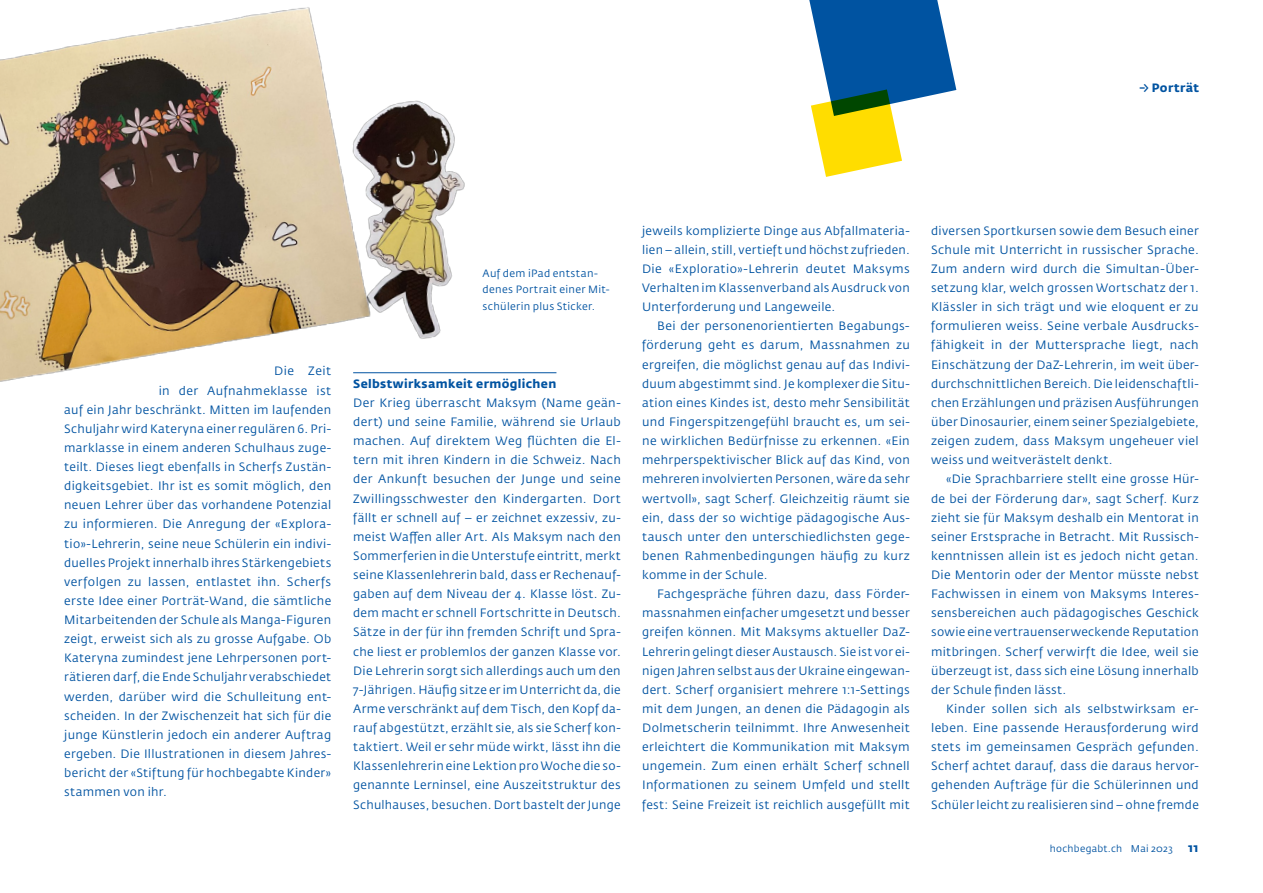
<style>
.page{position:relative;width:1263px;height:893px;background:#fff}
.page>*{position:absolute;margin:0;border:0;box-sizing:border-box;transform-origin:0 0}
.t1{font:12px/19.2px "Fedra Sans Pro";letter-spacing:.03em;color:#0053a1;text-align:justify}
.t2{font:700 12px "Fedra Sans Pro";letter-spacing:.03em;color:#0053a1}
.t3{font:10.5px/16.5px "Fedra Sans Pro";letter-spacing:.03em;color:#0053a1}
.t4{font:9.75px "Fedra Sans Pro";letter-spacing:.025em;color:#0053a1}
</style>
<div class="page">
<hr style="left:353px;top:372px;width:203px;height:1px;background:#0053a1">
<svg style="left:809px;top:0;width:147px;height:177px"></svg>
<img style="left:0;top:7px;width:522px;height:375px">
<p class="t2" style="left:1152px;top:81px;width:49px">Porträt</p>
<p class="t1" style="left:274px;top:362px;width:59px">Die Zeit</p>
<p class="t1" style="left:159px;top:381px;width:174px">in der Aufnahmeklasse ist</p>
<p class="t1" style="left:64px;top:400px;width:268px">auf ein Jahr beschränkt. Mitten im laufenden</p>
<p class="t1" style="left:64px;top:419px;width:269px">Schuljahr wird Kateryna einer regulären 6. Pri-</p>
<p class="t1" style="left:64px;top:438px;width:268px">marklasse in einem anderen Schulhaus zuge-</p>
<p class="t1" style="left:64px;top:457px;width:268px">teilt. Dieses liegt ebenfalls in Scherfs Zustän-</p>
<p class="t1" style="left:64px;top:476px;width:268px">digkeitsgebiet. Ihr ist es somit möglich, den</p>
<p class="t1" style="left:64px;top:495px;width:269px">neuen Lehrer über das vorhandene Potenzial</p>
<p class="t1" style="left:64px;top:515px;width:269px">zu informieren. Die Anregung der «Explora-</p>
<p class="t1" style="left:64px;top:534px;width:268px">tio»-Lehrerin, seine neue Schülerin ein indivi-</p>
<p class="t1" style="left:64px;top:553px;width:269px">duelles Projekt innerhalb ihres Stärkengebiets</p>
<p class="t1" style="left:64px;top:572px;width:269px">verfolgen zu lassen, entlastet ihn. Scherfs</p>
<p class="t1" style="left:64px;top:591px;width:269px">erste Idee einer Porträt-Wand, die sämtliche</p>
<p class="t1" style="left:64px;top:610px;width:269px">Mitarbeitenden der Schule als Manga-Figuren</p>
<p class="t1" style="left:64px;top:629px;width:268px">zeigt, erweist sich als zu grosse Aufgabe. Ob</p>
<p class="t1" style="left:64px;top:648px;width:268px">Kateryna zumindest jene Lehrpersonen port-</p>
<p class="t1" style="left:64px;top:668px;width:268px">rätieren darf, die Ende Schuljahr verabschiedet</p>
<p class="t1" style="left:64px;top:687px;width:269px">werden, darüber wird die Schulleitung ent-</p>
<p class="t1" style="left:64px;top:706px;width:269px">scheiden. In der Zwischenzeit hat sich für die</p>
<p class="t1" style="left:64px;top:725px;width:269px">junge Künstlerin jedoch ein anderer Auftrag</p>
<p class="t1" style="left:64px;top:744px;width:269px">ergeben. Die Illustrationen in diesem Jahres-</p>
<p class="t1" style="left:64px;top:763px;width:269px">bericht der «Stiftung für hochbegabte Kinder»</p>
<p class="t1" style="left:64px;top:782px;width:104px">stammen von ihr.</p>
<p class="t3" style="left:483px;top:265px;width:128px">Auf dem iPad entstan&shy;denes Portrait einer Mit&shy;schülerin plus Sticker.</p>
<p class="t2" style="left:353px;top:376px;width:205px">Selbstwirksamkeit ermöglichen</p>
<p class="t1" style="left:353px;top:393px;width:269px">Der Krieg überrascht Maksym (Name geän&shy;dert) und seine Familie, während sie Urlaub machen. Auf direktem Weg flüchten die El&shy;tern mit ihren Kindern in die Schweiz. Nach der Ankunft besuchen der Junge und seine Zwillingsschwester den Kindergarten. Dort fällt er schnell auf – er zeichnet exzessiv, zu&shy;meist Waffen aller Art. Als Maksym nach den Sommerferien in die Unterstufe eintritt, merkt seine Klassenlehrerin bald, dass er Rechenauf&shy;gaben auf dem Niveau der 4. Klasse löst. Zu&shy;dem macht er schnell Fortschritte in Deutsch.<br>Sätze in der für ihn fremden Schrift und Spra&shy;che liest er problemlos der ganzen Klasse vor.<br>Die Lehrerin sorgt sich allerdings auch um den 7-Jährigen. Häufig sitze er im Unterricht da, die Arme verschränkt auf dem Tisch, den Kopf da&shy;rauf abgestützt, erzählt sie, als sie Scherf kon&shy;taktiert. Weil er sehr müde wirkt, lässt ihn die Klassenlehrerin eine Lektion pro Woche die so&shy;genannte Lerninsel, eine Auszeitstruktur des Schulhauses, besuchen. Dort bastelt der Junge</p>
<p class="t1" style="left:642px;top:221px;width:269px">jeweils komplizierte Dinge aus Abfallmateria&shy;lien – allein, still, vertieft und höchst zufrieden.<br>Die «Exploratio»-Lehrerin deutet Maksyms Verhalten im Klassenverband als Ausdruck von Unterforderung und Langeweile.</p>
<p class="t1" style="left:642px;top:317px;width:269px;text-indent:15px">Bei der personenorientierten Begabungs&shy;förderung geht es darum, Massnahmen zu ergreifen, die möglichst genau auf das Indivi&shy;duum abgestimmt sind. Je komplexer die Situ&shy;ation eines Kindes ist, desto mehr Sensibilität und Fingerspitzengefühl braucht es, um sei&shy;ne wirklichen Bedürfnisse zu erkennen. «Ein mehrperspektivischer Blick auf das Kind, von mehreren involvierten Personen, wäre da sehr wertvoll», sagt Scherf. Gleichzeitig räumt sie ein, dass der so wichtige pädagogische Aus&shy;tausch unter den unterschiedlichsten gege&shy;benen Rahmenbedingungen häufig zu kurz komme in der Schule.</p>
<p class="t1" style="left:642px;top:584px;width:269px;text-indent:15px">Fachgespräche führen dazu, dass Förder&shy;massnahmen einfacher umgesetzt und besser greifen können. Mit Maksyms aktueller DaZ-Lehrerin gelingt dieser Austausch. Sie ist vor ei&shy;nigen Jahren selbst aus der Ukraine eingewan&shy;dert. Scherf organisiert mehrere 1:1-Settings mit dem Jungen, an denen die Pädagogin als Dolmetscherin teilnimmt. Ihre Anwesenheit erleichtert die Kommunikation mit Maksym ungemein. Zum einen erhält Scherf schnell Informationen zu seinem Umfeld und stellt fest: Seine Freizeit ist reichlich ausgefüllt mit</p>
<p class="t1" style="left:931px;top:221px;width:269px">diversen Sportkursen sowie dem Besuch einer Schule mit Unterricht in russischer Sprache.<br>Zum andern wird durch die Simultan-Über&shy;setzung klar, welch grossen Wortschatz der 1.<br>Klässler in sich trägt und wie eloquent er zu formulieren weiss. Seine verbale Ausdrucks&shy;fähigkeit in der Muttersprache liegt, nach Einschätzung der DaZ-Lehrerin, im weit über&shy;durchschnittlichen Bereich. Die leidenschaftli&shy;chen Erzählungen und präzisen Ausführungen über Dinosaurier, einem seiner Spezialgebiete, zeigen zudem, dass Maksym ungeheuer viel weiss und weitverästelt denkt.</p>
<p class="t1" style="left:931px;top:470px;width:269px;text-indent:15px">«Die Sprachbarriere stellt eine grosse Hür&shy;de bei der Förderung dar», sagt Scherf. Kurz zieht sie für Maksym deshalb ein Mentorat in seiner Erstsprache in Betracht. Mit Russisch&shy;kenntnissen allein ist es jedoch nicht getan.<br>Die Mentorin oder der Mentor müsste nebst Fachwissen in einem von Maksyms Interes&shy;sensbereichen auch pädagogisches Geschick sowie eine vertrauenserweckende Reputation mitbringen. Scherf verwirft die Idee, weil sie überzeugt ist, dass sich eine Lösung innerhalb der Schule finden lässt.</p>
<p class="t1" style="left:931px;top:699px;width:269px;text-indent:15px">Kinder sollen sich als selbstwirksam er&shy;leben. Eine passende Herausforderung wird stets im gemeinsamen Gespräch gefunden.<br>Scherf achtet darauf, dass die daraus hervor&shy;gehenden Aufträge für die Schülerinnen und Schüler leicht zu realisieren sind – ohne fremde</p>
<p class="t4" style="left:1050px;top:843px;width:124px">hochbegabt.ch Mai 2023</p>
<p class="t2" style="left:1188px;top:841px;width:12px">11</p>
</div>
